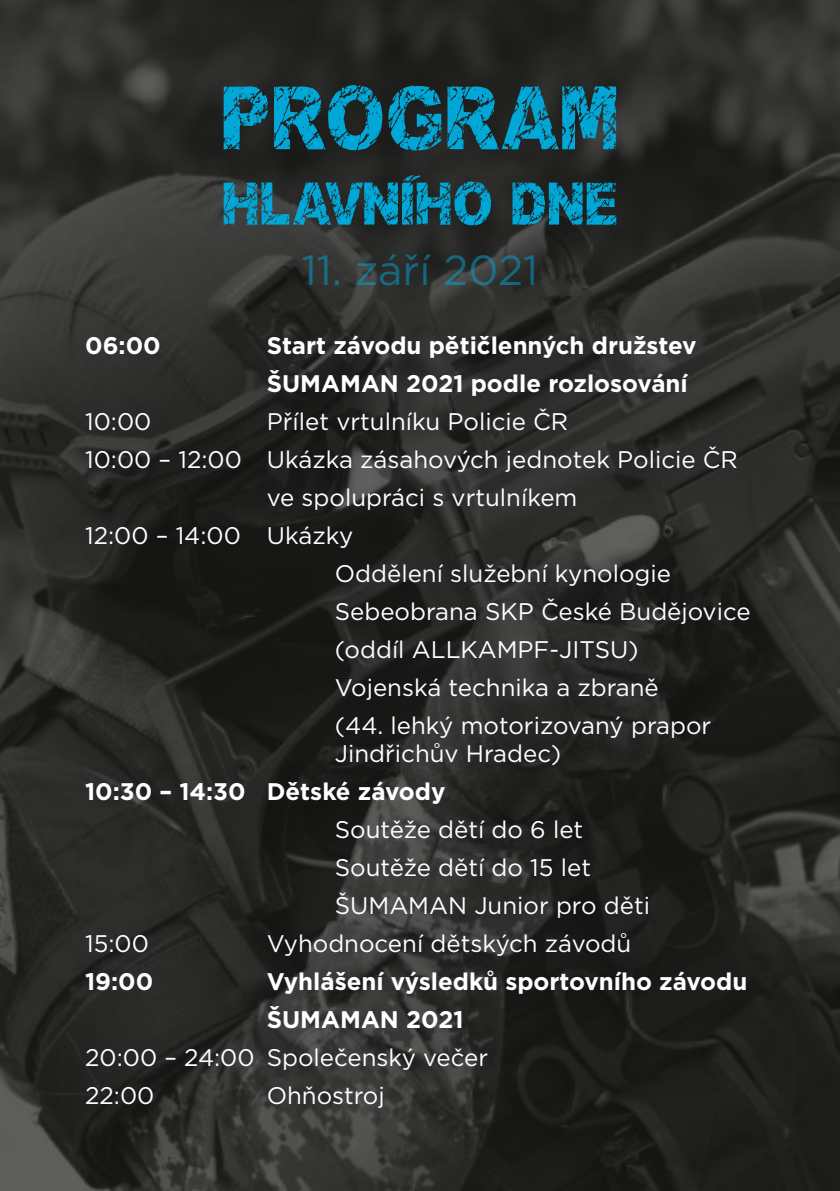
<style>
.page{position:relative;width:840px;height:1191px;background:#fff}
.page>*{position:absolute;margin:0;border:0;box-sizing:border-box;transform-origin:0 0}
.t1{font:83.4px "You Rook Marbelous";color:#00a7d7}
.t2{font:56.2px "You Rook Marbelous";color:#00a7d7}
.t3{font:42px "Gotham";color:rgb(0 167 215/.5)}
.t4{font:24px/38px "Gotham";color:#fff}
.t5{font:700 24px/38px "Gotham";color:#fff}
</style>
<div class="page">
<div style="left:0;top:0;width:839px;height:1191px;background:#1d1d1b;opacity:.7"></div>
<h1 class="t1" style="left:222px;top:62px;width:400px">PROGRAM</h1>
<h2 class="t2" style="left:222px;top:166px;width:398px">HLAVNÍHO DNE</h2>
<h3 class="t3" style="left:301px;top:251px;width:238px">11. září 2021</h3>
<p class="t5" style="left:85px;top:328px;width:77px">06:00</p>
<p class="t5" style="left:266px;top:328px;width:431px">Start závodu pětičlenných družstev<br>ŠUMAMAN 2021 podle rozlosování</p>
<p class="t4" style="left:85px;top:404px;width:68px">10:00</p>
<p class="t4" style="left:266px;top:404px;width:303px">Přílet vrtulníku Policie ČR</p>
<p class="t4" style="left:85px;top:442px;width:654px">10:00 – 12:00 Ukázka zásahových jednotek Policie ČR</p>
<p class="t4" style="left:266px;top:480px;width:312px">ve spolupráci s vrtulníkem</p>
<p class="t4" style="left:85px;top:518px;width:269px">12:00 – 14:00 Ukázky</p>
<p class="t4" style="left:334px;top:556px;width:337px">Oddělení služební kynologie</p>
<p class="t4" style="left:334px;top:594px;width:417px">Sebeobrana SKP České Budějovice</p>
<p class="t4" style="left:334px;top:632px;width:305px">(oddíl ALLKAMPF-JITSU)</p>
<p class="t4" style="left:334px;top:670px;width:325px">Vojenská technika a zbraně</p>
<p class="t4" style="left:334px;top:708px;width:377px">(44. lehký motorizovaný prapor</p>
<p class="t4" style="left:334px;top:736px;width:228px">Jindřichův Hradec)</p>
<p class="t5" style="left:85px;top:774px;width:361px">10:30 – 14:30 Dětské závody</p>
<p class="t4" style="left:334px;top:812px;width:316px">Soutěže dětí do 6 let<br>Soutěže dětí do 15 let<br>ŠUMAMAN Junior pro děti</p>
<p class="t4" style="left:85px;top:926px;width:65px">15:00</p>
<p class="t4" style="left:266px;top:926px;width:366px">Vyhodnocení dětských závodů</p>
<p class="t5" style="left:85px;top:964px;width:70px">19:00</p>
<p class="t5" style="left:266px;top:964px;width:482px">Vyhlášení výsledků sportovního závodu<br>ŠUMAMAN 2021</p>
<p class="t4" style="left:85px;top:1040px;width:404px">20:00 – 24:00 Společenský večer<br>22:00</p>
<p class="t4" style="left:266px;top:1078px;width:119px">Ohňostroj</p>
</div>
